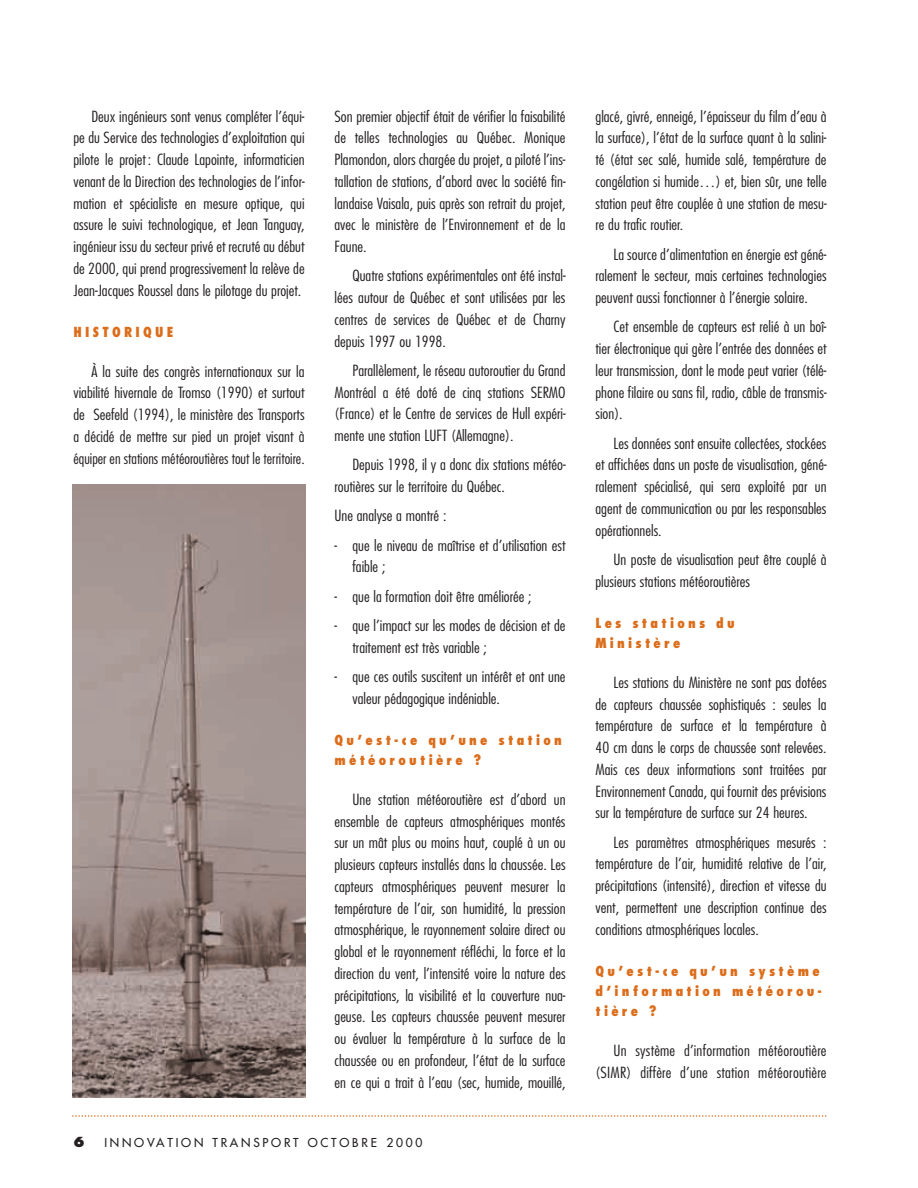
<style>
.page{position:relative;width:918px;height:1188px;background:#fff}
.page>*{position:absolute;margin:0;border:0;box-sizing:border-box;transform-origin:0 0}
.t1{font:300 condensed 15px/21.8px "Futura";color:#231f20;text-align:justify;scale:1.1 1}
.t2{font:800 condensed 13.5px/20.2px "Futura";letter-spacing:.24em;color:#db6d1b}
.t3{font:800 13.5px "Futura";color:#231f20}
.t4{font:12px "Futura";letter-spacing:.23em;color:#231f20}
</style>
<div class="page">
<svg style="left:73px;top:1115px;width:754px;height:2px"></svg>
<img style="left:72px;top:484px;width:234px;height:614px">
<p class="t1" style="left:73px;top:106px;width:212px;text-indent:18px">Deux ingénieurs sont venus compléter l’équi&shy;pe du Service des technologies d’exploitation qui pilote le projet: Claude Lapointe, informaticien venant de la Direction des technologies de l’infor&shy;mation et spécialiste en mesure optique, qui assure le suivi technologique, et Jean Tanguay, ingénieur issu du secteur privé et recruté au début de 2000, qui prend progressivement la relève de Jean-Jacques Roussel dans le pilotage du projet.</p>
<p class="t2" style="left:74px;top:323px;width:102px">HISTORIQUE</p>
<p class="t1" style="left:73px;top:361px;width:212px;text-indent:18px">À la suite des congrès internationaux sur la viabilité hivernale de Tromso (1990) et surtout de Seefeld (1994), le ministère des Transports a décidé de mettre sur pied un projet visant à équiper en stations météoroutières tout le territoire.</p>
<p class="t1" style="left:334px;top:106px;width:212px">Son premier objectif était de vérifier la faisabilité de telles technologies au Québec. Monique Plamondon, alors chargée du projet, a piloté l’ins&shy;tallation de stations, d’abord avec la société fin&shy;landaise Vaisala, puis après son retrait du projet, avec le ministère de l’Environnement et de la Faune.</p>
<p class="t1" style="left:334px;top:266px;width:212px;text-indent:18px">Quatre stations expérimentales ont été instal&shy;lées autour de Québec et sont utilisées par les centres de services de Québec et de Charny depuis 1997 ou 1998.</p>
<p class="t1" style="left:334px;top:360px;width:212px;text-indent:18px">Parallèlement, le réseau autoroutier du Grand Montréal a été doté de cinq stations SERMO (France) et le Centre de services de Hull expéri&shy;mente une station LUFT (Allemagne).</p>
<p class="t1" style="left:334px;top:455px;width:212px;text-indent:18px">Depuis 1998, il y a donc dix stations météo&shy;routières sur le territoire du Québec.</p>
<p class="t1" style="left:334px;top:506px;width:103px">Une analyse a montré :</p>
<p class="t1" style="left:353px;top:535px;width:195px;text-indent:-18px">- que le niveau de maîtrise et d’utilisation est faible ;</p>
<p class="t1" style="left:334px;top:586px;width:181px">- que la formation doit être améliorée ;</p>
<p class="t1" style="left:353px;top:615px;width:195px;text-indent:-18px">- que l’impact sur les modes de décision et de traitement est très variable ;</p>
<p class="t1" style="left:353px;top:666px;width:195px;text-indent:-18px">- que ces outils suscitent un intérêt et ont une valeur pédagogique indéniable.</p>
<p class="t2" style="left:334px;top:731px;width:229px">Qu’est-ce qu’une station météoroutière ?</p>
<p class="t1" style="left:334px;top:789px;width:212px;text-indent:18px">Une station météoroutière est d’abord un ensemble de capteurs atmosphériques montés sur un mât plus ou moins haut, couplé à un ou plusieurs capteurs installés dans la chaussée. Les capteurs atmosphériques peuvent mesurer la température de l’air, son humidité, la pression atmosphérique, le rayonnement solaire direct ou global et le rayonnement réfléchi, la force et la direction du vent, l’intensité voire la nature des précipitations, la visibilité et la couverture nua&shy;geuse. Les capteurs chaussée peuvent mesurer ou évaluer la température à la surface de la chaussée ou en profondeur, l’état de la surface en ce qui a trait à l’eau (sec, humide, mouillé,</p>
<p class="t3" style="left:74px;top:1136px;width:13px">6</p>
<p class="t4" style="left:104px;top:1137px;width:320px">INNOVATION TRANSPORT OCTOBRE 2000</p>
<p class="t1" style="left:595px;top:106px;width:212px">glacé, givré, enneigé, l’épaisseur du film d’eau à la surface), l’état de la surface quant à la salini&shy;té (état sec salé, humide salé, température de congélation si humide…) et, bien sûr, une telle station peut être couplée à une station de mesu&shy;re du trafic routier.</p>
<p class="t1" style="left:595px;top:244px;width:212px;text-indent:18px">La source d’alimentation en énergie est géné&shy;ralement le secteur, mais certaines technologies peuvent aussi fonctionner à l’énergie solaire.</p>
<p class="t1" style="left:595px;top:317px;width:212px;text-indent:18px">Cet ensemble de capteurs est relié à un boî&shy;tier électronique qui gère l’entrée des données et leur transmission, dont le mode peut varier (télé&shy;phone filaire ou sans fil, radio, câble de transmis&shy;sion).</p>
<p class="t1" style="left:595px;top:433px;width:212px;text-indent:18px">Les données sont ensuite collectées, stockées et affichées dans un poste de visualisation, géné&shy;ralement spécialisé, qui sera exploité par un agent de communication ou par les responsables opérationnels.</p>
<p class="t1" style="left:595px;top:549px;width:212px;text-indent:18px">Un poste de visualisation peut être couplé à plusieurs stations météoroutières</p>
<p class="t2" style="left:596px;top:614px;width:141px">Les stations du<br>Ministère</p>
<p class="t1" style="left:595px;top:672px;width:212px;text-indent:18px">Les stations du Ministère ne sont pas dotées de capteurs chaussée sophistiqués : seules la température de surface et la température à 40 cm dans le corps de chaussée sont relevées.<br>Mais ces deux informations sont traitées par Environnement Canada, qui fournit des prévisions sur la température de surface sur 24 heures.</p>
<p class="t1" style="left:595px;top:832px;width:212px;text-indent:18px">Les paramètres atmosphériques mesurés : température de l’air, humidité relative de l’air, précipitations (intensité), direction et vitesse du vent, permettent une description continue des conditions atmosphériques locales.</p>
<p class="t2" style="left:596px;top:962px;width:228px">Qu’est-ce qu’un système d’information météorou&shy;tière ?</p>
<p class="t1" style="left:595px;top:1041px;width:212px;text-align:right">Un système d’information météoroutière (SIMR) diffère d’une station météoroutière</p>
</div>
